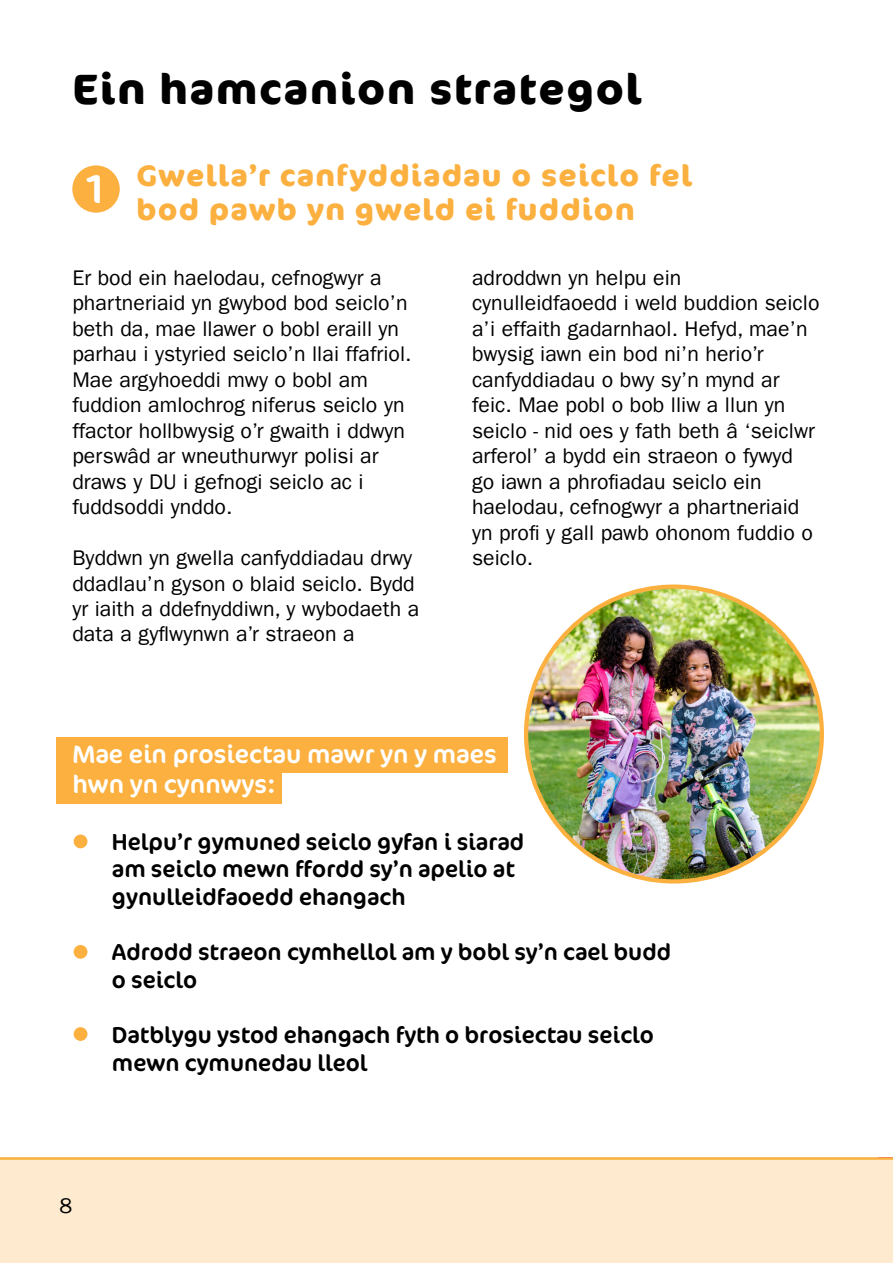
<style>
.page{position:relative;width:893px;height:1263px;background:#fff}
.page>*{position:absolute;margin:0;border:0;box-sizing:border-box;transform-origin:0 0}
.t1{font:700 42.45px "Cocon Offc";letter-spacing:.04em;color:#000}
.t2{font:40.95px "Cocon";color:#fff}
.t3{font:700 29.7px/33.9px "Cocon Offc";letter-spacing:.04em;color:#fbb03f}
.t4{font:25.5px/29.7px "Cocon";color:#fff}
.t5{font:23.4px/27.6px "Cocon";color:#000}
.t6{font:21.15px/25.5px "Franklin Gothic LT Pro";letter-spacing:.005em;color:#000}
</style>
<div class="page">
<div style="left:56px;top:737px;width:451px;height:36px;background:#fbb03f"></div>
<div style="left:56px;top:768px;width:226px;height:36px;background:#fbb03f"></div>
<div style="left:0;top:1160px;width:893px;height:103px;background:#feebcf"></div>
<img style="left:526px;top:587px;width:296px;height:294px;border-radius:50%">
<div style="left:74px;top:834px;width:13px;height:14px;background:#fbb03f;border-radius:50%"></div>
<div style="left:74px;top:945px;width:13px;height:14px;background:#fbb03f;border-radius:50%"></div>
<div style="left:74px;top:1027px;width:13px;height:14px;background:#fbb03f;border-radius:50%"></div>
<hr style="left:0;top:1157px;width:892px;height:3px;background:#fbb03f">
<div style="left:72px;top:165px;width:48px;height:48px;background:#fbb03f;border-radius:50%"></div>
<h1 class="t1" style="left:72px;top:69px;width:571px">Ein hamcanion strategol</h1>
<h2 class="t2" style="left:87px;top:174px;width:18px">1</h2>
<h3 class="t3" style="left:137px;top:160px;width:557px">Gwella’r canfyddiadau o seiclo fel bod pawb yn gweld ei fuddion</h3>
<p class="t6" style="left:72px;top:268px;width:341px">Er bod ein haelodau, cefnogwyr a phartneriaid yn gwybod bod seiclo’n beth da, mae llawer o bobl eraill yn parhau i ystyried seiclo’n llai ffafriol.<br>Mae argyhoeddi mwy o bobl am fuddion amlochrog niferus seiclo yn ffactor hollbwysig o’r gwaith i ddwyn perswâd ar wneuthurwyr polisi ar draws y DU i gefnogi seiclo ac i fuddsoddi ynddo.</p>
<p class="t6" style="left:72px;top:548px;width:348px">Byddwn yn gwella canfyddiadau drwy ddadlau’n gyson o blaid seiclo. Bydd yr iaith a ddefnyddiwn, y wybodaeth a data a gyflwynwn a’r straeon a</p>
<p class="t6" style="left:472px;top:268px;width:349px">adroddwn yn helpu ein cynulleidfaoedd i weld buddion seiclo a’i effaith gadarnhaol. Hefyd, mae’n bwysig iawn ein bod ni’n herio’r canfyddiadau o bwy sy’n mynd ar feic. Mae pobl o bob lliw a llun yn seiclo - nid oes y fath beth â ‘seiclwr arferol’ a bydd ein straeon o fywyd go iawn a phrofiadau seiclo ein haelodau, cefnogwyr a phartneriaid yn profi y gall pawb ohonom fuddio o seiclo.</p>
<p class="t4" style="left:72px;top:741px;width:426px">Mae ein prosiectau mawr yn y maes hwn yn cynnwys:</p>
<p class="t5" style="left:112px;top:830px;width:414px;text-indent:-38px">• Helpu’r gymuned seiclo gyfan i siarad am seiclo mewn ffordd sy’n apelio at gynulleidfaoedd ehangach</p>
<p class="t5" style="left:112px;top:940px;width:561px;text-indent:-38px">• Adrodd straeon cymhellol am y bobl sy’n cael budd o seiclo</p>
<p class="t5" style="left:112px;top:1023px;width:543px;text-indent:-38px">• Datblygu ystod ehangach fyth o brosiectau seiclo mewn cymunedau lleol</p>
<p class="t6" style="left:60px;top:1196px;width:14px">8</p>
</div>
